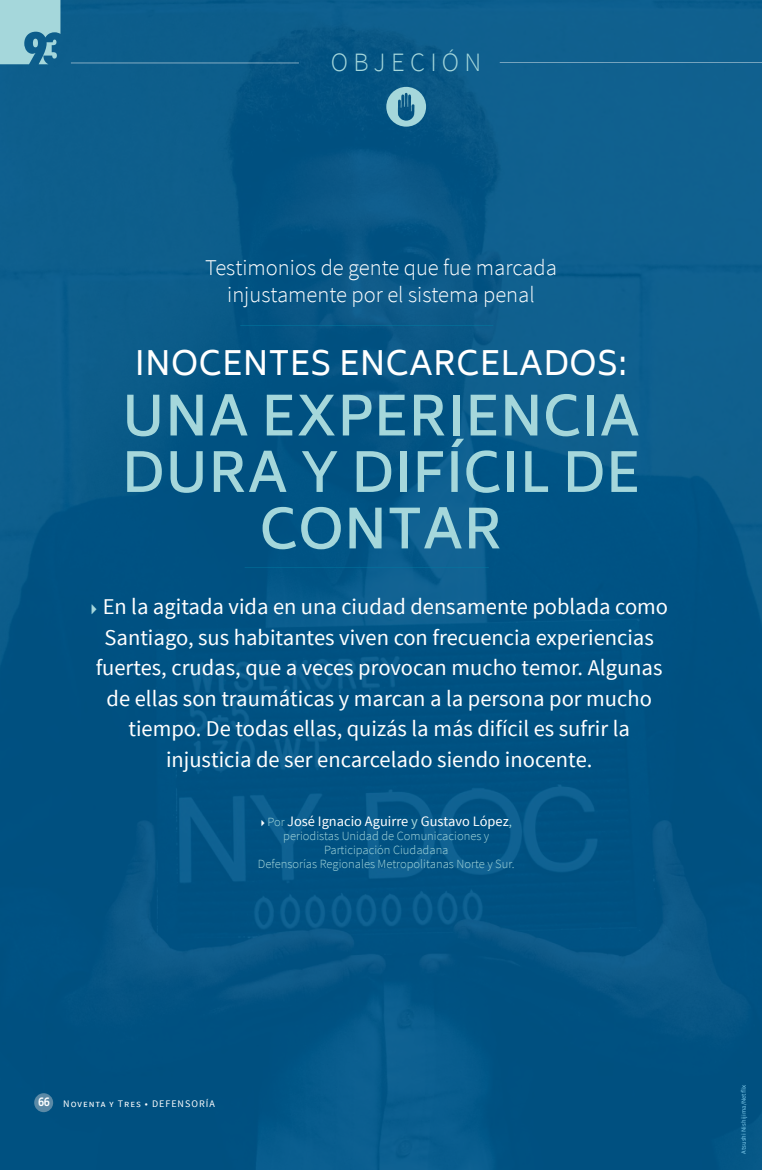
<style>
.page{position:relative;width:762px;height:1170px;background:#fff}
.page>*{position:absolute;margin:0;border:0;box-sizing:border-box;transform-origin:0 0}
.t1{font:600 53.75px/56.4px "Biryani";letter-spacing:.01em;color:#a5d7db;text-align:center}
.t2{font:32.5px "Biryani";letter-spacing:.01em;color:#fff}
.t3{font:300 26.5px "Source Sans Pro";letter-spacing:.2em;color:#a5d7db}
.t4{font:22.5px/30.6px "Source Sans Pro";color:#fff;text-align:center}
.t5{font:300 22.5px/26.2px "Source Sans Pro";color:#fff;text-align:center}
.t6{font:14.38px "Source Sans Pro";color:#fff}
.t7{font:300 12.5px/13.8px "Source Sans Pro";color:#a5d7db;text-align:center}
.t8{font:10px "Source Sans Pro";letter-spacing:.1em;color:#fff}
.t9{font:6.25px "Vista Sans";color:#84d0f0}
.s1{font-family:"Idealist Sans";font-weight:300;font-size:19.12px;color:#a5d7db}
.s2{font-family:"Idealist Sans";font-weight:300;font-size:11.75px}
.s3{font-weight:300;font-size:12.5px;color:#a5d7db}
.s4{color:#a5d7db}
.s5{font-size:12.5px;color:#a5d7db}
.s6{font-family:"Vista Sans Med";font-size:12.5px}
</style>
<div class="page">
<img style="left:0;top:0;width:762px;height:1169px">
<hr style="left:240px;top:325px;width:253px;height:1px;background:#007ea5">
<hr style="left:245px;top:567px;width:244px;height:1px;background:#007ea5">
<svg style="left:0;top:0;width:60px;height:64px;background:#85bdca"></svg>
<svg style="left:386px;top:87px;width:40px;height:40px;background:#5f9eb4"></svg>
<hr style="left:71px;top:63px;width:228px;height:1px;background:#fff">
<hr style="left:500px;top:62px;width:262px;height:1px;background:#fff">
<svg style="left:34px;top:1093px;width:19px;height:19px"></svg>
<p class="t3" style="left:331px;top:46px;width:152px">OBJECIÓN</p>
<p class="t5" style="left:205px;top:255px;width:353px">Testimonios de gente que fue marcada injustamente por el sistema penal</p>
<h2 class="t2" style="left:135px;top:345px;width:494px">INOCENTES ENCARCELADOS:</h2>
<h1 class="t1" style="left:122px;top:388px;width:520px">UNA EXPERI ENCIA<br>DURA Y DI FÍCIL DE<br>CONTAR</h1>
<p class="t4" style="left:90px;top:591px;width:579px"><span class="s1">►</span> En la agitada vida en una ciudad densamente poblada como Santiago, sus habitantes viven con frecuencia experiencias fuertes, crudas, que a veces provocan mucho temor. Algunas de ellas son traumáticas y marcan a la persona por mucho tiempo. De todas ellas, quizás la más difícil es sufrir la injusticia de ser encarcelado siendo inocente.</p>
<p class="t6" style="left:261px;top:812px;width:253px"><span class="s2">►</span> <span class="s3">Por</span> José Ignacio Aguirre <span class="s4">y</span> Gustavo López<span class="s5">,</span></p>
<p class="t7" style="left:258px;top:829px;width:258px">periodistas Unidad de Comunicaciones y<br>Participación Ciudadana<br>Defensorías Regionales Metropolitanas Norte y Sur.</p>
<p class="t8" style="left:38px;top:1096px;width:178px"><span class="s6">66</span> Noventa y Tres • DEFENSORÍA</p>
<p class="t9" style="left:740px;top:1153px;width:71px;rotate:-90deg">Atsushi Nishijima/Netflix</p>
</div>
